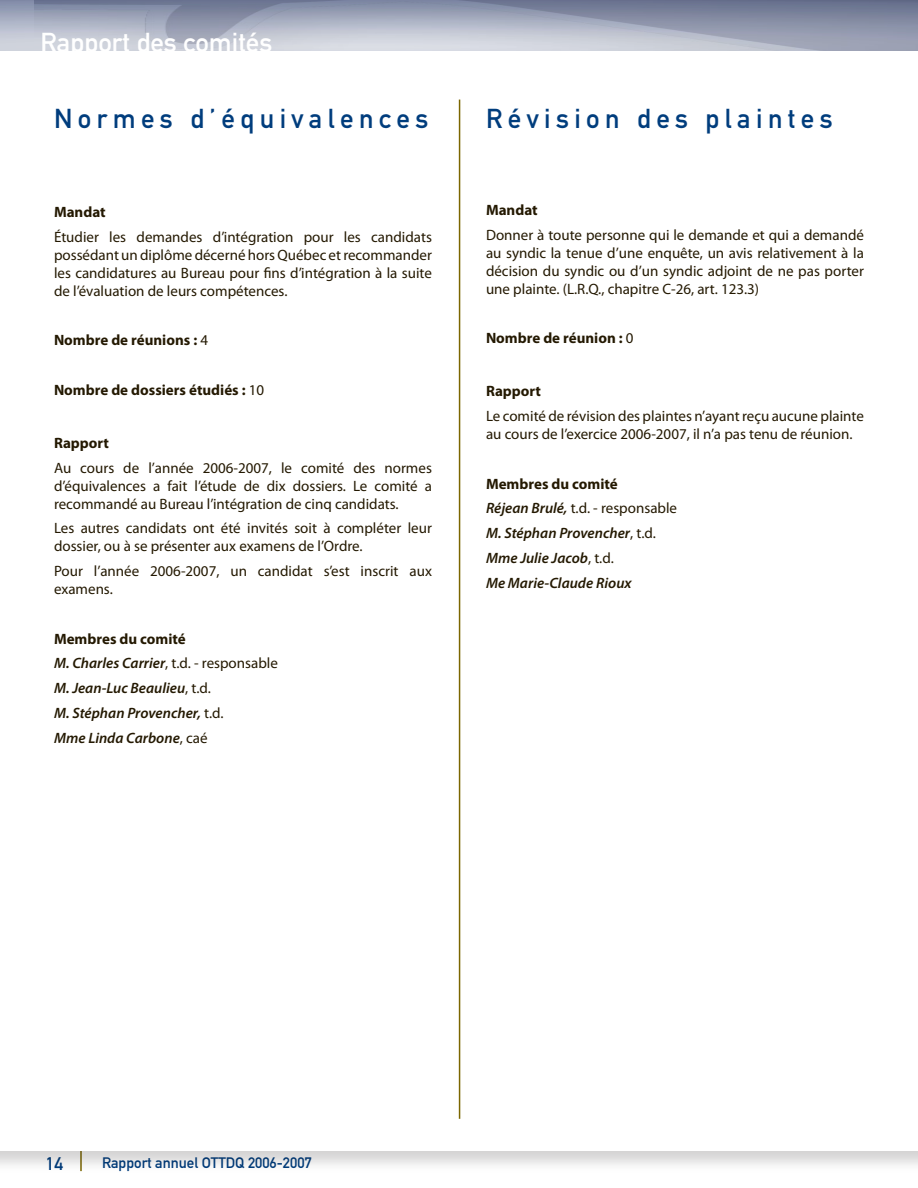
<style>
.page{position:relative;width:918px;height:1188px;background:#fff}
.page>*{position:absolute;margin:0;border:0;box-sizing:border-box;transform-origin:0 0}
.t1{font:27px "DIN Mittelschrift";letter-spacing:.2em;color:#003d7d}
.t2{font:27px "DIN Mittelschrift";color:#fff}
.t3{font:18px "DIN Mittelschrift";color:#003d7d}
.t4{font:15px/18px "Myriad Pro";color:#241902;text-align:justify}
.t5{font:italic 600 15px/24.8px "Myriad Pro";color:#241902}
.t6{font:700 15px "Myriad Pro";color:#241902}
.t7{font:15px "DIN Mittelschrift";color:#003d7d}
.s1{font-weight:400}
.s2{font-weight:700;font-style:normal}
.s3{font-weight:400;font-style:normal}
</style>
<div class="page">
<img style="left:0;top:0;width:35px;height:51px">
<div style="left:0;top:1110px;width:918px;height:64px;background:#221e1f;opacity:.2"></div>
<div style="left:0;top:1111px;width:918px;height:40px;background:#fff"></div>
<img style="left:35px;top:0;width:883px;height:51px">
<hr style="left:459px;top:100px;width:1px;height:1019px;background:#7b6600">
<h1 class="t2" style="left:40px;top:26px;width:233px">Rapport des comités</h1>
<h1 class="t1" style="left:54px;top:103px;width:376px">Normes d’équivalences</h1>
<p class="t6" style="left:54px;top:202px;width:53px">Mandat</p>
<p class="t4" style="left:54px;top:227px;width:380px">Étudier les demandes d’intégration pour les candidats possédant un diplôme décerné hors Québec et recommander les candidatures au Bureau pour fins d’intégration à la suite de l’évaluation de leurs compétences.</p>
<p class="t6" style="left:54px;top:330px;width:156px">Nombre de réunions : <span class="s1">4</span></p>
<p class="t6" style="left:54px;top:380px;width:212px">Nombre de dossiers étudiés : <span class="s1">10</span></p>
<p class="t6" style="left:54px;top:433px;width:57px">Rapport</p>
<p class="t4" style="left:54px;top:458px;width:380px">Au cours de l’année 2006-2007, le comité des normes d’équivalences a fait l’étude de dix dossiers. Le comité a recommandé au Bureau l’intégration de cinq candidats.</p>
<p class="t4" style="left:54px;top:519px;width:379px">Les autres candidats ont été invités soit à compléter leur dossier, ou à se présenter aux examens de l’Ordre.</p>
<p class="t4" style="left:54px;top:562px;width:379px">Pour l’année 2006-2007, un candidat s’est inscrit aux examens.</p>
<p class="t5" style="left:54px;top:626px;width:225px"><span class="s2">Membres du comité<br></span>M. Charles Carrier<span class="s3">, t.d. - responsable<br></span>M. Jean-Luc Beaulieu<span class="s3">, t.d.<br></span>M. Stéphan Provencher, <span class="s3">t.d.<br></span>Mme Linda Carbone<span class="s3">, caé</span></p>
<h1 class="t1" style="left:486px;top:103px;width:348px">Révision des plaintes</h1>
<p class="t6" style="left:486px;top:200px;width:53px">Mandat</p>
<p class="t4" style="left:486px;top:226px;width:380px">Donner à toute personne qui le demande et qui a demandé au syndic la tenue d’une enquête, un avis relativement à la décision du syndic ou d’un syndic adjoint de ne pas porter une plainte. (L.R.Q., chapitre C-26, art. 123.3)</p>
<p class="t6" style="left:486px;top:329px;width:149px">Nombre de réunion : <span class="s1">0</span></p>
<p class="t6" style="left:486px;top:382px;width:57px">Rapport</p>
<p class="t4" style="left:486px;top:407px;width:379px">Le comité de révision des plaintes n’ayant reçu aucune plainte au cours de l’exercice 2006-2007, il n’a pas tenu de réunion.</p>
<p class="t5" style="left:486px;top:471px;width:193px"><span class="s2">Membres du comité<br></span>Réjean Brulé, <span class="s3">t.d. - responsable<br></span>M. Stéphan Provencher<span class="s3">, t.d.<br></span>Mme Julie Jacob<span class="s3">, t.d.<br></span>Me Marie-Claude Rioux</p>
<p class="t3" style="left:46px;top:1153px;width:18px">14</p>
<p class="t7" style="left:102px;top:1154px;width:211px">Rapport annuel OTTDQ 2006-2007</p>
</div>
